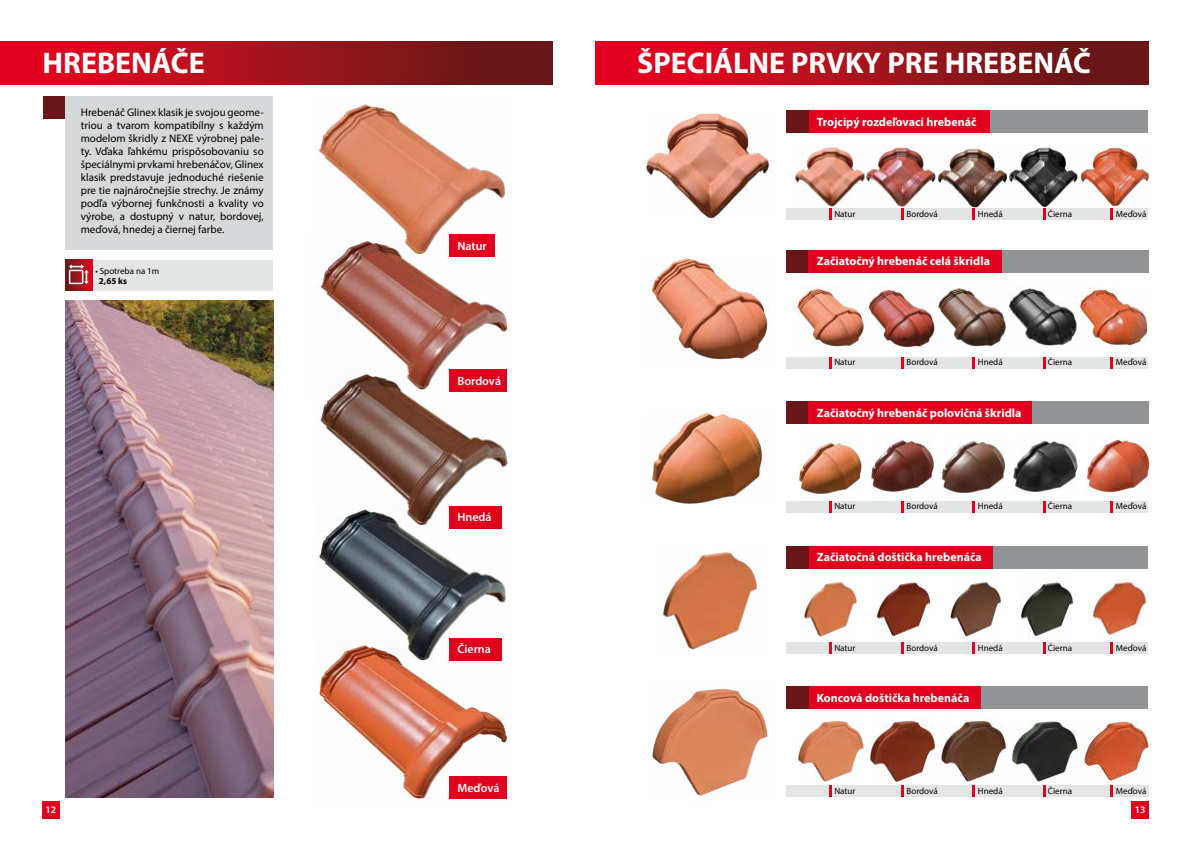
<style>
.page{position:relative;width:1191px;height:842px;background:#fff}
.page>*{position:absolute;margin:0;border:0;box-sizing:border-box;transform-origin:0 0}
.t1{font:700 30px "Myriad Pro";color:#fff}
.t2{font:700 12px "Myriad Pro";color:#fff}
.t3{font:600 12px "Myriad Pro";color:#fff}
.t4{font:11px/13px "Myriad Pro";color:#000;text-align:justify}
.t5{font:600 10px "Myriad Pro";color:#fff}
.t6{font:9px "Myriad Pro";color:#000}
.t7{font:700 9px "Myriad Pro";color:#000}
</style>
<div class="page">
<div style="left:0;top:42px;width:553px;height:42px;background:linear-gradient(to right,#ee0420,#5b1b17)"></div>
<div style="left:595px;top:42px;width:553px;height:42px;background:linear-gradient(to right,#f20320,#5c1c17)"></div>
<div style="left:43px;top:96px;width:22px;height:23px;background:#6a1517"></div>
<div style="left:65px;top:96px;width:208px;height:154px;background:#d7d8d9"></div>
<div style="left:786px;top:546px;width:22px;height:22px;background:#6a1517"></div>
<div style="left:808px;top:546px;width:187px;height:22px;background:#e1011e"></div>
<div style="left:993px;top:546px;width:155px;height:22px;background:#929395"></div>
<img style="left:662px;top:550px;width:95px;height:100px">
<div style="left:786px;top:250px;width:22px;height:22px;background:#6a1517"></div>
<div style="left:808px;top:250px;width:195px;height:22px;background:#e1011e"></div>
<div style="left:1002px;top:250px;width:146px;height:22px;background:#929395"></div>
<img style="left:652px;top:257px;width:117px;height:103px">
<div style="left:786px;top:401px;width:22px;height:23px;background:#6a1517"></div>
<div style="left:808px;top:401px;width:224px;height:23px;background:#e1011e"></div>
<div style="left:1032px;top:401px;width:116px;height:23px;background:#929395"></div>
<img style="left:652px;top:413px;width:110px;height:91px">
<div style="left:786px;top:110px;width:22px;height:23px;background:#6a1517"></div>
<div style="left:808px;top:110px;width:183px;height:23px;background:#e1011e"></div>
<div style="left:990px;top:110px;width:158px;height:23px;background:#929395"></div>
<img style="left:646px;top:113px;width:125px;height:105px">
<div style="left:786px;top:687px;width:22px;height:22px;background:#6a1517"></div>
<div style="left:808px;top:687px;width:173px;height:22px;background:#e1011e"></div>
<div style="left:981px;top:687px;width:167px;height:22px;background:#929395"></div>
<img style="left:651px;top:689px;width:117px;height:112px">
<div style="left:65px;top:260px;width:208px;height:31px;background:#e3e4e4"></div>
<svg style="left:65px;top:260px;width:27px;height:31px"></svg>
<svg style="left:69px;top:264px;width:20px;height:20px"></svg>
<div style="left:1131px;top:801px;width:17px;height:18px;background:#e1011e"></div>
<div style="left:42px;top:801px;width:17px;height:18px;background:#e1011e"></div>
<img style="left:65px;top:300px;width:208px;height:497px">
<img style="left:319px;top:104px;width:187px;height:130px">
<img style="left:316px;top:234px;width:191px;height:133px">
<img style="left:320px;top:367px;width:188px;height:136px">
<img style="left:318px;top:503px;width:189px;height:135px">
<img style="left:316px;top:638px;width:191px;height:161px">
<div style="left:449px;top:234px;width:46px;height:23px;background:#e1011e"></div>
<div style="left:449px;top:776px;width:57px;height:23px;background:#e1011e"></div>
<div style="left:786px;top:501px;width:362px;height:11px;background:#e3e4e4"></div>
<div style="left:786px;top:642px;width:362px;height:11px;background:#e3e4e4"></div>
<img style="left:805px;top:582px;width:52px;height:55px">
<img style="left:950px;top:582px;width:51px;height:55px">
<img style="left:877px;top:578px;width:52px;height:58px">
<img style="left:1021px;top:582px;width:51px;height:57px">
<img style="left:1092px;top:581px;width:55px;height:55px">
<svg style="left:829px;top:642px;width:2px;height:11px"></svg>
<svg style="left:901px;top:642px;width:2px;height:11px"></svg>
<svg style="left:972px;top:642px;width:3px;height:11px"></svg>
<svg style="left:1043px;top:642px;width:2px;height:11px"></svg>
<div style="left:786px;top:357px;width:362px;height:11px;background:#e3e4e4"></div>
<img style="left:798px;top:285px;width:66px;height:63px">
<img style="left:938px;top:286px;width:67px;height:62px">
<img style="left:868px;top:288px;width:66px;height:60px">
<img style="left:1010px;top:288px;width:66px;height:60px">
<img style="left:1080px;top:287px;width:66px;height:60px">
<svg style="left:829px;top:357px;width:2px;height:11px"></svg>
<svg style="left:901px;top:357px;width:2px;height:11px"></svg>
<svg style="left:972px;top:357px;width:3px;height:11px"></svg>
<svg style="left:1043px;top:357px;width:2px;height:11px"></svg>
<svg style="left:1110px;top:357px;width:3px;height:11px"></svg>
<svg style="left:1110px;top:501px;width:3px;height:11px"></svg>
<svg style="left:1110px;top:642px;width:3px;height:11px"></svg>
<img style="left:800px;top:442px;width:62px;height:52px">
<img style="left:943px;top:441px;width:61px;height:53px">
<img style="left:871px;top:436px;width:62px;height:56px">
<img style="left:1013px;top:440px;width:64px;height:52px">
<img style="left:1086px;top:437px;width:64px;height:56px">
<svg style="left:829px;top:501px;width:2px;height:11px"></svg>
<svg style="left:901px;top:501px;width:2px;height:11px"></svg>
<svg style="left:972px;top:501px;width:3px;height:11px"></svg>
<svg style="left:1043px;top:501px;width:2px;height:11px"></svg>
<div style="left:786px;top:209px;width:362px;height:11px;background:#e3e4e4"></div>
<img style="left:795px;top:146px;width:69px;height:63px">
<img style="left:938px;top:146px;width:68px;height:63px">
<img style="left:867px;top:145px;width:69px;height:64px">
<img style="left:1009px;top:145px;width:68px;height:64px">
<img style="left:1080px;top:144px;width:68px;height:65px">
<svg style="left:829px;top:209px;width:2px;height:11px"></svg>
<svg style="left:901px;top:209px;width:2px;height:11px"></svg>
<svg style="left:972px;top:209px;width:3px;height:11px"></svg>
<svg style="left:1043px;top:209px;width:2px;height:11px"></svg>
<svg style="left:1110px;top:209px;width:3px;height:11px"></svg>
<div style="left:786px;top:785px;width:363px;height:11px;background:#e3e4e4"></div>
<img style="left:798px;top:721px;width:65px;height:61px">
<img style="left:941px;top:720px;width:64px;height:62px">
<img style="left:870px;top:718px;width:64px;height:64px">
<img style="left:1012px;top:720px;width:65px;height:62px">
<img style="left:1084px;top:720px;width:67px;height:62px">
<svg style="left:829px;top:785px;width:2px;height:11px"></svg>
<svg style="left:901px;top:785px;width:2px;height:11px"></svg>
<svg style="left:972px;top:785px;width:3px;height:11px"></svg>
<svg style="left:1110px;top:785px;width:3px;height:11px"></svg>
<svg style="left:1043px;top:785px;width:2px;height:11px"></svg>
<h1 class="t1" style="left:43px;top:43px;width:164px">HREBENÁČE</h1>
<h1 class="t1" style="left:637px;top:43px;width:455px">ŠPECIÁLNE PRVKY PRE HREBENÁČ</h1>
<p class="t4" style="left:81px;top:106px;width:184px">Hrebenáč Glinex klasik je svojou geome&shy;triou a tvarom kompatibílny s každým modelom škridly z NEXE výrobnej pale&shy;ty. Vďaka ľahkému prispôsobovaniu so špeciálnymi prvkami hrebenáčov, Glinex klasik predstavuje jednoduché riešenie pre tie najnáročnejšie strechy. Je známy podľa výbornej funkčnosti a kvality vo výrobe, a dostupný v natur, bordovej, meďová, hnedej a čiernej farbe.</p>
<p class="t6" style="left:95px;top:265px;width:66px">• Spotreba na 1m</p>
<p class="t7" style="left:99px;top:275px;width:29px">2,65 ks</p>
<p class="t3" style="left:457px;top:238px;width:31px">Natur</p>
<p class="t3" style="left:457px;top:373px;width:45px">Bordová</p>
<p class="t3" style="left:457px;top:510px;width:36px">Hnedá</p>
<p class="t3" style="left:457px;top:642px;width:35px">Čierna</p>
<p class="t3" style="left:457px;top:780px;width:44px">Meďová</p>
<p class="t2" style="left:816px;top:114px;width:161px">Trojcipý rozdeľovací hrebenáč</p>
<p class="t6" style="left:834px;top:209px;width:23px">Natur</p>
<p class="t6" style="left:906px;top:209px;width:33px">Bordová</p>
<p class="t6" style="left:977px;top:209px;width:26px">Hnedá</p>
<p class="t6" style="left:1048px;top:209px;width:26px">Čierna</p>
<p class="t6" style="left:1116px;top:209px;width:32px">Meďová</p>
<p class="t2" style="left:816px;top:253px;width:175px">Začiatočný hrebenáč celá škridla</p>
<p class="t6" style="left:834px;top:357px;width:23px">Natur</p>
<p class="t6" style="left:906px;top:357px;width:33px">Bordová</p>
<p class="t6" style="left:977px;top:357px;width:26px">Hnedá</p>
<p class="t6" style="left:1048px;top:357px;width:26px">Čierna</p>
<p class="t6" style="left:1116px;top:357px;width:32px">Meďová</p>
<p class="t2" style="left:816px;top:405px;width:206px">Začiatočný hrebenáč polovičná škridla</p>
<p class="t6" style="left:834px;top:500px;width:23px">Natur</p>
<p class="t6" style="left:906px;top:500px;width:33px">Bordová</p>
<p class="t6" style="left:977px;top:500px;width:26px">Hnedá</p>
<p class="t6" style="left:1048px;top:500px;width:26px">Čierna</p>
<p class="t2" style="left:816px;top:549px;width:167px">Začiatočná doštička hrebenáča</p>
<p class="t6" style="left:834px;top:642px;width:23px">Natur</p>
<p class="t6" style="left:906px;top:642px;width:33px">Bordová</p>
<p class="t6" style="left:977px;top:642px;width:26px">Hnedá</p>
<p class="t6" style="left:1048px;top:642px;width:26px">Čierna</p>
<p class="t2" style="left:816px;top:690px;width:154px">Koncová doštička hrebenáča</p>
<p class="t6" style="left:1116px;top:501px;width:32px">Meďová</p>
<p class="t6" style="left:1116px;top:642px;width:32px">Meďová</p>
<p class="t6" style="left:834px;top:785px;width:23px">Natur</p>
<p class="t6" style="left:906px;top:785px;width:33px">Bordová</p>
<p class="t6" style="left:977px;top:785px;width:26px">Hnedá</p>
<p class="t6" style="left:1048px;top:785px;width:26px">Čierna</p>
<p class="t6" style="left:1116px;top:785px;width:32px">Meďová</p>
<p class="t5" style="left:46px;top:803px;width:12px">12</p>
<p class="t5" style="left:1134px;top:803px;width:12px">13</p>
</div>
